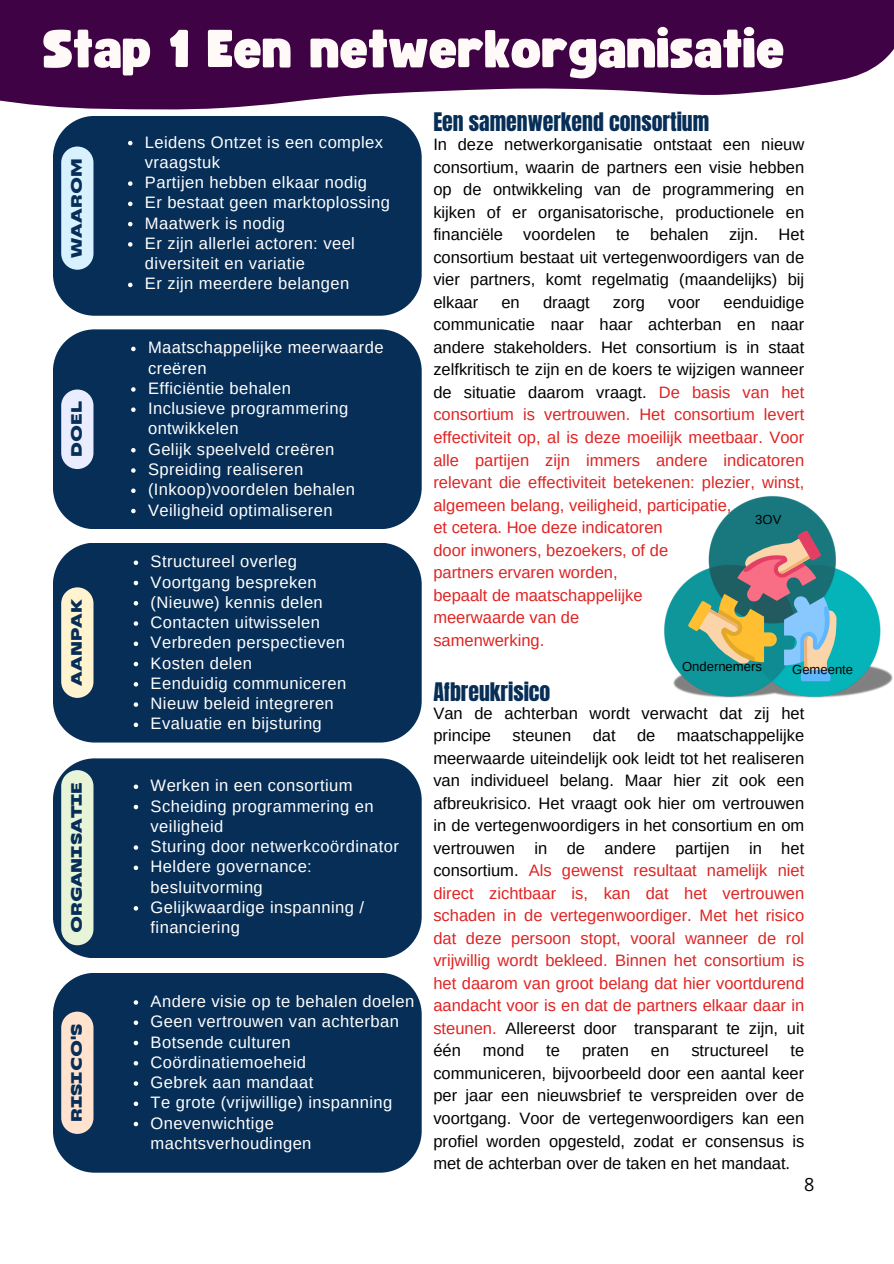
<style>
.page{position:relative;width:894px;height:1264px;background:#fff}
.page>*{position:absolute;margin:0;border:0;box-sizing:border-box;transform-origin:0 0}
.t1{font:52.35px "Funtastic";color:#fffaf7}
.t2{font:21.75px "Anton";color:#062e57}
.t3{font:18px "Open Sans";color:#000}
.t4{font:16.5px/22.5px "Arimo";color:#df2323}
.t5{font:16.5px/20.2px "Arimo";letter-spacing:.025em;color:#fff}
.t6{font:16.5px/22.5px "Arimo";color:#000;text-align:justify}
.t7{font:900 15px "TT Runs";color:#062e57}
.t8{font:13.05px "Arimo";color:#000}
.s1{color:#000}
</style>
<div class="page">
<svg style="left:0;top:0;width:893px;height:110px;fill:#3f0244"></svg>
<div style="left:53px;top:116px;width:368px;height:200px;background:#062e57"></div>
<div style="left:61px;top:146px;width:32px;height:124px;background:#d7f1ff;border-radius:16px"></div>
<svg style="left:128px;top:141px;width:4px;height:4px"></svg>
<svg style="left:128px;top:181px;width:4px;height:5px"></svg>
<svg style="left:128px;top:202px;width:4px;height:4px"></svg>
<svg style="left:128px;top:222px;width:4px;height:4px"></svg>
<svg style="left:128px;top:242px;width:4px;height:5px"></svg>
<svg style="left:128px;top:283px;width:4px;height:4px"></svg>
<div style="left:53px;top:543px;width:368px;height:199px;background:#062e57"></div>
<svg style="left:134px;top:560px;width:4px;height:5px"></svg>
<svg style="left:134px;top:580px;width:4px;height:5px"></svg>
<svg style="left:134px;top:601px;width:4px;height:4px"></svg>
<svg style="left:134px;top:621px;width:4px;height:4px"></svg>
<svg style="left:134px;top:641px;width:4px;height:5px"></svg>
<svg style="left:134px;top:661px;width:4px;height:5px"></svg>
<svg style="left:134px;top:682px;width:4px;height:4px"></svg>
<svg style="left:134px;top:702px;width:4px;height:4px"></svg>
<svg style="left:134px;top:722px;width:4px;height:5px"></svg>
<div style="left:53px;top:329px;width:368px;height:200px;background:#062e57"></div>
<div style="left:61px;top:389px;width:32px;height:80px;background:#eaecff;border-radius:16px"></div>
<div style="left:61px;top:587px;width:32px;height:111px;background:#fff4cf;border-radius:16px"></div>
<svg style="left:131px;top:347px;width:5px;height:4px"></svg>
<svg style="left:131px;top:387px;width:5px;height:5px"></svg>
<svg style="left:131px;top:407px;width:5px;height:5px"></svg>
<svg style="left:131px;top:448px;width:5px;height:4px"></svg>
<svg style="left:131px;top:468px;width:5px;height:5px"></svg>
<svg style="left:131px;top:488px;width:5px;height:5px"></svg>
<svg style="left:131px;top:509px;width:5px;height:4px"></svg>
<div style="left:53px;top:758px;width:368px;height:200px;background:#062e57"></div>
<div style="left:61px;top:770px;width:32px;height:175px;background:#e7f4d8;border-radius:16px"></div>
<svg style="left:134px;top:784px;width:4px;height:5px"></svg>
<svg style="left:134px;top:804px;width:4px;height:5px"></svg>
<svg style="left:134px;top:845px;width:4px;height:4px"></svg>
<svg style="left:134px;top:865px;width:4px;height:5px"></svg>
<svg style="left:134px;top:906px;width:4px;height:4px"></svg>
<div style="left:53px;top:973px;width:368px;height:199px;background:#062e57"></div>
<div style="left:61px;top:1011px;width:32px;height:122px;background:#ffe3cf;border-radius:16px"></div>
<svg style="left:134px;top:1000px;width:4px;height:4px"></svg>
<svg style="left:134px;top:1020px;width:4px;height:4px"></svg>
<svg style="left:134px;top:1040px;width:4px;height:5px"></svg>
<svg style="left:134px;top:1060px;width:4px;height:5px"></svg>
<svg style="left:134px;top:1081px;width:4px;height:4px"></svg>
<svg style="left:134px;top:1101px;width:4px;height:4px"></svg>
<svg style="left:134px;top:1121px;width:4px;height:5px"></svg>
<img style="left:664px;top:495px;width:229px;height:203px">
<svg style="left:687px;top:530px;width:149px;height:145px"></svg>
<div style="left:800px;top:670px;width:30px;height:11px;background:#60b7fe;border-radius:2px"></div>
<h4 class="t1" style="left:43px;top:25px;width:743px">Stap 1 Een netwerkorganisatie</h4>
<h2 class="t7" style="left:67px;top:258px;width:101px;rotate:-90deg">WAAROM</h2>
<p class="t7" style="left:67px;top:457px;width:57px;rotate:-90deg">DOEL</p>
<h5 class="t7" style="left:67px;top:686px;width:88px;rotate:-90deg">AANPAK</h5>
<p class="t5" style="left:145px;top:132px;width:240px">Leidens Ontzet is een complex vraagstuk</p>
<p class="t5" style="left:145px;top:172px;width:223px">Partijen hebben elkaar nodig</p>
<p class="t5" style="left:145px;top:192px;width:246px">Er bestaat geen marktoplossing</p>
<p class="t5" style="left:145px;top:213px;width:142px">Maatwerk is nodig</p>
<p class="t5" style="left:145px;top:233px;width:211px">Er zijn allerlei actoren: veel diversiteit en variatie</p>
<p class="t5" style="left:145px;top:273px;width:206px">Er zijn meerdere belangen</p>
<p class="t5" style="left:148px;top:337px;width:237px">Maatschappelijke meerwaarde creëren</p>
<p class="t5" style="left:148px;top:378px;width:144px">Efficiëntie behalen</p>
<p class="t5" style="left:148px;top:398px;width:202px">Inclusieve programmering ontwikkelen</p>
<h2 class="t5" style="left:148px;top:439px;width:188px">Gelijk speelveld creëren</h2>
<h4 class="t5" style="left:148px;top:459px;width:157px">Spreiding realiseren</h4>
<p class="t5" style="left:148px;top:479px;width:208px">(Inkoop)voordelen behalen</p>
<p class="t5" style="left:148px;top:499px;width:186px">Veiligheid optimaliseren</p>
<h3 class="t5" style="left:150px;top:551px;width:148px">Structureel overleg</h3>
<h4 class="t5" style="left:150px;top:571px;width:167px">Voortgang bespreken</h4>
<p class="t5" style="left:150px;top:592px;width:174px">(Nieuwe) kennis delen</p>
<p class="t5" style="left:150px;top:612px;width:171px">Contacten uitwisselen</p>
<p class="t5" style="left:150px;top:632px;width:196px">Verbreden perspectieven</p>
<p class="t5" style="left:150px;top:652px;width:103px">Kosten delen</p>
<p class="t5" style="left:150px;top:673px;width:197px">Eenduidig communiceren</p>
<p class="t5" style="left:150px;top:693px;width:185px">Nieuw beleid integreren</p>
<p class="t5" style="left:150px;top:713px;width:173px">Evaluatie en bijsturing</p>
<p class="t7" style="left:67px;top:933px;width:153px;rotate:-90deg">ORGANISATIE</p>
<p class="t5" style="left:150px;top:775px;width:203px">Werken in een consortium</p>
<p class="t5" style="left:150px;top:795px;width:224px">Scheiding programmering en veiligheid</p>
<p class="t5" style="left:150px;top:836px;width:250px">Sturing door netwerkcoördinator</p>
<p class="t5" style="left:150px;top:856px;width:163px">Heldere governance: besluitvorming</p>
<p class="t5" style="left:150px;top:897px;width:215px">Gelijkwaardige inspanning / financiering</p>
<p class="t7" style="left:67px;top:1121px;width:100px;rotate:-90deg">RISICO'S</p>
<h3 class="t5" style="left:150px;top:991px;width:265px">Andere visie op te behalen doelen</h3>
<h4 class="t5" style="left:150px;top:1011px;width:250px">Geen vertrouwen van achterban</h4>
<p class="t5" style="left:150px;top:1031px;width:142px">Botsende culturen</p>
<p class="t5" style="left:150px;top:1051px;width:157px">Coördinatiemoeheid</p>
<p class="t5" style="left:150px;top:1072px;width:164px">Gebrek aan mandaat</p>
<p class="t5" style="left:150px;top:1092px;width:243px">Te grote (vrijwillige) inspanning</p>
<p class="t5" style="left:150px;top:1112px;width:162px">Onevenwichtige machtsverhoudingen</p>
<h1 class="t2" style="left:433px;top:106px;width:277px">Een samenwerkend consortium</h1>
<p class="t6" style="left:433px;top:133px;width:372px">In deze netwerkorganisatie ontstaat een nieuw consortium, waarin de partners een visie hebben op de ontwikkeling van de programmering en kijken of er organisatorische, productionele en financiële voordelen te behalen zijn. Het consortium bestaat uit vertegenwoordigers van de vier partners, komt regelmatig (maandelijks) bij elkaar</p>
<p class="t4" style="left:433px;top:291px;width:372px;text-indent:290px"><span class="s1">eenduidige communicatie naar haar achterban en naar andere stakeholders. Het consortium is in staat zelfkritisch te zijn en de koers te wijzigen wanneer de situatie daarom vraagt.</span> De basis van het consortium is vertrouwen. Het consortium levert effectiviteit op, al is deze moeilijk meetbaar. Voor alle partijen zijn immers andere indicatoren relevant die effectiviteit betekenen: plezier, winst, algemeen belang, veiligheid, participatie,<br>et cetera. Hoe deze indicatoren<br>door inwoners, bezoekers, of de<br>partners ervaren worden,<br>bepaalt de maatschappelijke<br>meerwaarde van de<br>samenwerking.</p>
<p class="t6" style="left:501px;top:291px;width:20px">en</p>
<p class="t6" style="left:543px;top:291px;width:48px">draagt</p>
<p class="t6" style="left:612px;top:291px;width:34px">zorg</p>
<p class="t6" style="left:668px;top:291px;width:34px">voor</p>
<p class="t8" style="left:755px;top:512px;width:28px">3OV</p>
<p class="t2" style="left:433px;top:676px;width:119px">Afbreukrisico</p>
<p class="t8" style="left:682px;top:658px;width:81px">Ondernemers</p>
<p class="t8" style="left:792px;top:662px;width:62px">Gemeente</p>
<h4 class="t6" style="left:433px;top:701px;width:372px">Van de achterban wordt verwacht dat zij het principe</h4>
<h4 class="t4" style="left:433px;top:724px;width:372px;text-align:justify;text-indent:243px"><span class="s1">maatschappelijke meerwaarde uiteindelijk ook leidt tot het realiseren van individueel belang. Maar hier zit ook een afbreukrisico. Het vraagt ook hier om vertrouwen in de vertegenwoordigers in het consortium en om vertrouwen in de andere partijen in het consortium.</span> Als gewenst resultaat namelijk niet direct zichtbaar is, kan dat het vertrouwen schaden in de vertegenwoordiger. Met het risico dat deze persoon stopt, vooral wanneer de rol vrijwillig wordt bekleed. Binnen het consortium is het daarom van groot belang dat hier voortdurend aandacht voor is en dat de partners elkaar daar in steunen. <span class="s1">Allereerst door transparant te zijn, uit één</span></h4>
<h4 class="t6" style="left:512px;top:724px;width:60px">steunen</h4>
<h4 class="t6" style="left:592px;top:724px;width:24px">dat</h4>
<h4 class="t6" style="left:636px;top:724px;width:20px">de</h4>
<h4 class="t6" style="left:483px;top:1039px;width:43px">mond</h4>
<h4 class="t6" style="left:546px;top:1039px;width:15px">te</h4>
<h4 class="t6" style="left:582px;top:1039px;width:48px">praten</h4>
<h4 class="t6" style="left:650px;top:1039px;width:20px">en</h4>
<h4 class="t6" style="left:691px;top:1039px;width:78px">structureel</h4>
<h4 class="t6" style="left:433px;top:1039px;width:372px;text-indent:357px">te communiceren, bijvoorbeeld door een aantal keer per jaar een nieuwsbrief te verspreiden over de voortgang. Voor de vertegenwoordigers kan een profiel worden opgesteld, zodat er consensus is met de achterban over de taken en het mandaat.</h4>
<p class="t3" style="left:804px;top:1172px;width:12px">8</p>
</div>
